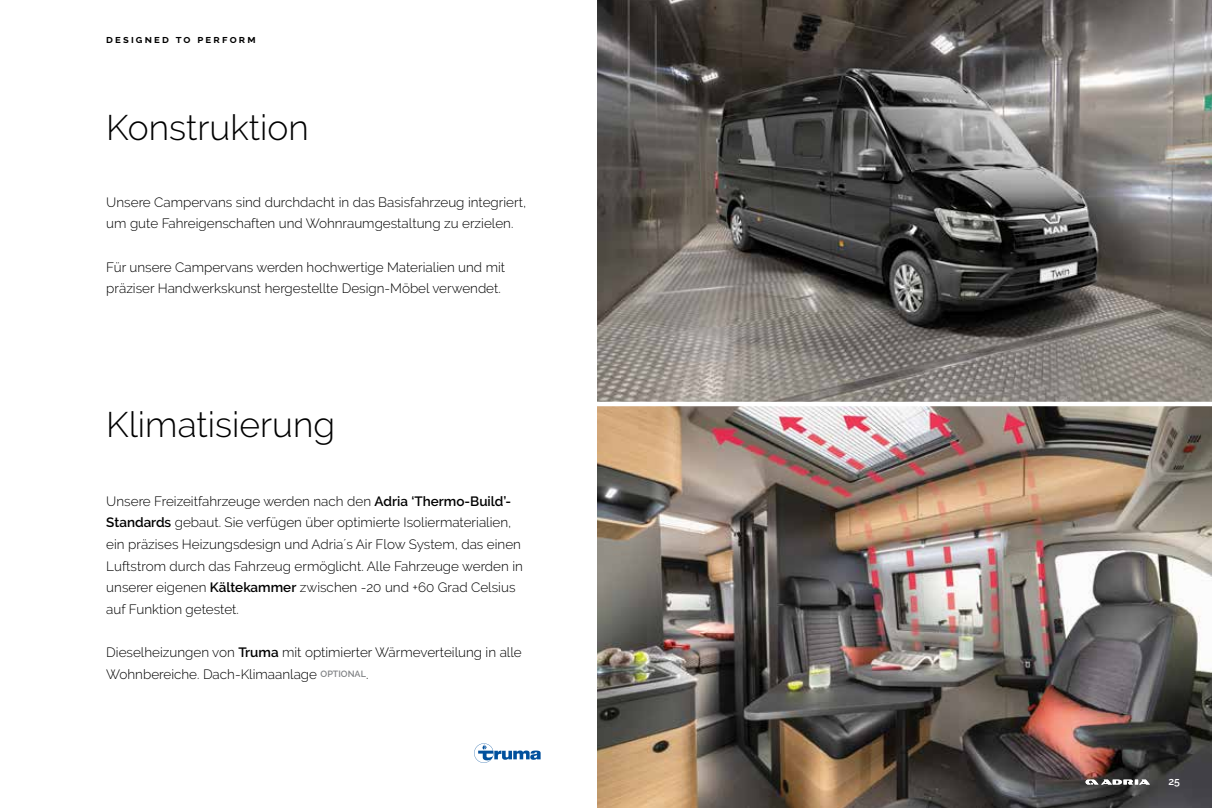
<style>
.page{position:relative;width:1212px;height:808px;background:#fff}
.page>*{position:absolute;margin:0;border:0;box-sizing:border-box;transform-origin:0 0}
.t1{font:300 35.4px "Raleway";color:#000}
.t2{font:300 13.5px/21.6px "Raleway";color:#000}
.t3{font:700 10.8px "Raleway";letter-spacing:.2em;color:#000}
.t4{font:600 10.5px "Raleway";color:#fff}
.s1{font-weight:600}
.s2{font-weight:600;font-size:9px;color:#808285}
</style>
<div class="page">
<img style="left:597px;top:406px;width:615px;height:402px">
<img style="left:597px;top:0;width:615px;height:402px">
<svg style="left:474px;top:743px;width:67px;height:20px"></svg>
<svg style="left:1085px;top:779px;width:65px;height:5px"></svg>
<p class="t3" style="left:106px;top:33px;width:151px">designed to perform</p>
<h1 class="t1" style="left:106px;top:106px;width:204px">Konstruktion</h1>
<p class="t2" style="left:106px;top:191px;width:421px">Unsere Campervans sind durchdacht in das Basisfahrzeug integriert, um gute Fahreigenschaften und Wohnraumgestaltung zu erzielen.</p>
<p class="t2" style="left:106px;top:256px;width:400px">Für unsere Campervans werden hochwertige Materialien und mit präziser Handwerkskunst hergestellte Design-Möbel verwendet.</p>
<h1 class="t1" style="left:106px;top:404px;width:230px">Klimatisierung</h1>
<p class="t2" style="left:106px;top:490px;width:418px">Unsere Freizeitfahrzeuge werden nach den <span class="s1">Adria ‘Thermo-Build’- Standards</span> gebaut. Sie verfügen über optimierte Isoliermaterialien, ein präzises Heizungsdesign und Adria´s Air Flow System, das einen Luftstrom durch das Fahrzeug ermöglicht. Alle Fahrzeuge werden in unserer eigenen <span class="s1">Kältekammer</span> zwischen -20 und +60 Grad Celsius auf Funktion getestet.</p>
<p class="t2" style="left:106px;top:641px;width:417px">Dieselheizungen von <span class="s1">Truma</span> mit optimierter Wärmeverteilung in alle<br>Wohnbereiche. Dach-Klimaanlage <span class="s2">OPTIONAL</span>.</p>
<p class="t4" style="left:1168px;top:775px;width:13px">25</p>
</div>
